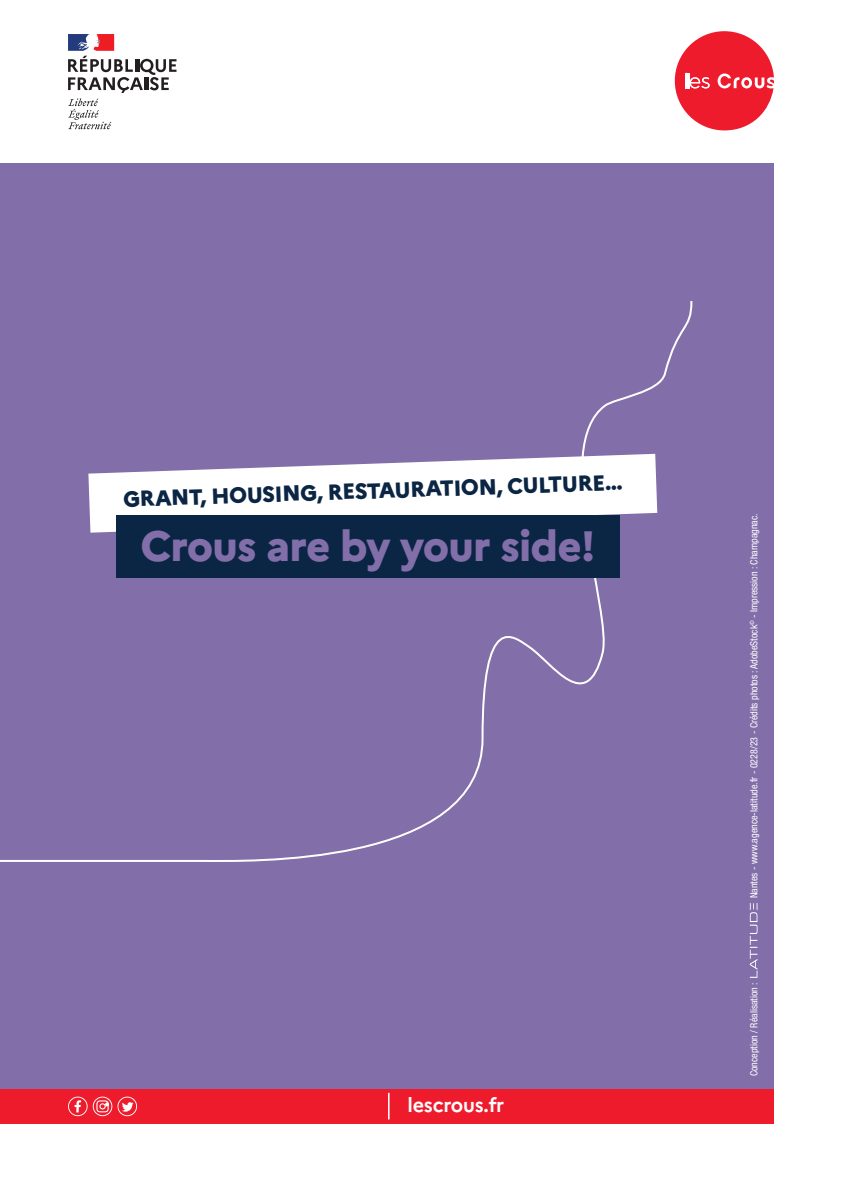
<style>
.page{position:relative;width:842px;height:1191px;background:#fff}
.page>*{position:absolute;margin:0;border:0;box-sizing:border-box;transform-origin:0 0}
.t1{font:800 42.4px "Marianne";letter-spacing:-.02em;color:#826ea9}
.t2{font:800 21.8px "Marianne";color:#0b2544}
.t3{font:700 20px "Marianne";letter-spacing:-.015em;color:#fff}
.t4{font:condensed 10px "Helvetica Neue LT Std";color:#fff}
</style>
<div class="page">
<div style="left:0;top:163px;width:774px;height:926px;background:#826ea9"></div>
<svg style="left:750px;top:903px;width:7px;height:74px"></svg>
<svg style="left:0;top:301px;width:693px;height:561px"></svg>
<svg style="left:88px;top:454px;width:569px;height:78px;fill:#fff"></svg>
<div style="left:116px;top:515px;width:504px;height:62px;background:#0b2544"></div>
<svg style="left:675px;top:31px;width:99px;height:99px"></svg>
<svg style="left:68px;top:34px;width:108px;height:95px"></svg>
<div style="left:0;top:1089px;width:774px;height:34px;background:#ee1b2d"></div>
<svg style="left:68px;top:1096px;width:69px;height:20px"></svg>
<hr style="left:388px;top:1092px;width:2px;height:27px;background:#fff">
<h2 class="t2" style="left:123px;top:486px;width:501px;rotate:-2deg">GRANT, HOUSING, RESTAURATION, CULTURE…</h2>
<h1 class="t1" style="left:140px;top:520px;width:457px">Crous are by your side!</h1>
<h3 class="t3" style="left:407px;top:1089px;width:98px">lescrous.fr</h3>
<p class="t4" style="left:748px;top:898px;width:386px;rotate:-90deg">Nantes - www.agence-latitude.fr - 0228/23 - Crédits photos : AdobeStock<sup>©</sup> - Impression : Champagnac.</p>
<p class="t4" style="left:748px;top:1076px;width:96px;rotate:-90deg">Conception / Réalisation :</p>
</div>
